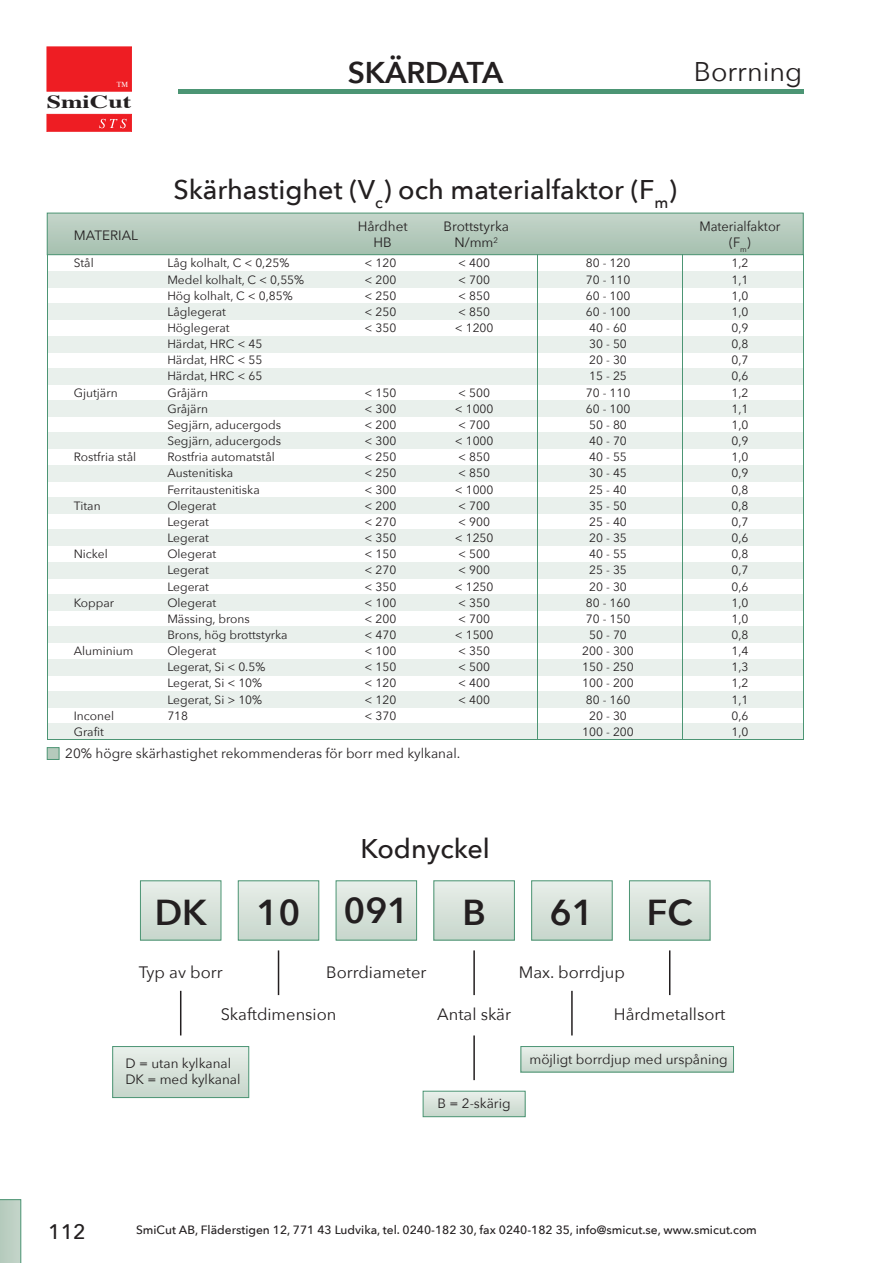
<style>
.page{position:relative;width:893px;height:1263px;background:#fff}
.page>*{position:absolute;margin:0;border:0;box-sizing:border-box;transform-origin:0 0}
.t1{font:600 36px "Avenir Next";color:#231f20}
.t2{font:600 30px "Avenir Next";letter-spacing:-.01em;color:#231f20}
.t3{font:500 27px "Avenir Next";color:#231f20}
.t4{font:27px "Avenir Next";color:#231f20}
.t5{font:500 21px "Avenir Next";color:#231f20}
.t6{font:18.45px "unknown 11";color:#231f20;scale:1.4 1}
.t7{font:16.5px "Avenir Next";color:#231f20}
.t8{font:13.5px/16.2px "Avenir Next";color:#231f20;text-align:center}
.t9{font:13.5px/16.2px "Avenir Next";color:#231f20;text-align:center;scale:.95 1}
.t10{font:12px/16.2px "Avenir Next";color:#231f20}
.t11{font:500 12px "Avenir Next";color:#231f20}
.t12{font:7.65px "unknown 6";color:#fff}
</style>
<div class="page">
<div style="left:47px;top:47px;width:85px;height:44px;background:#ee1d23"></div>
<svg style="left:47px;top:114px;width:85px;height:18px;background:#ee272d"></svg>
<div style="left:179px;top:89px;width:625px;height:5px;background:#4c9574"></div>
<div style="left:47px;top:747px;width:13px;height:13px;background:#b5cabc;border:1px solid #4c9574"></div>
<svg style="left:0;top:1199px;width:21px;height:64px"></svg>
<svg style="left:237px;top:880px;width:83px;height:61px;background:#d0ded5"></svg>
<svg style="left:140px;top:880px;width:82px;height:61px;background:#cfded4"></svg>
<svg style="left:335px;top:880px;width:82px;height:61px;background:#d0ded4"></svg>
<svg style="left:433px;top:880px;width:82px;height:61px;background:#cfddd4"></svg>
<svg style="left:531px;top:880px;width:82px;height:61px;background:#cfddd4"></svg>
<svg style="left:629px;top:880px;width:82px;height:61px;background:#cfded4"></svg>
<hr style="left:278px;top:950px;width:1px;height:45px;background:#231f20">
<hr style="left:473px;top:950px;width:2px;height:45px;background:#231f20">
<hr style="left:669px;top:950px;width:1px;height:45px;background:#231f20">
<div style="left:47px;top:213px;width:756px;height:42px;background:linear-gradient(to bottom,#c5d5ca,#a6c0af)"></div>
<div style="left:47px;top:213px;width:757px;height:42px;border:1px solid #4c9574"></div>
<div style="left:47px;top:271px;width:757px;height:16px;background:#e9f0ec"></div>
<div style="left:47px;top:304px;width:757px;height:16px;background:#e9f0ec"></div>
<div style="left:47px;top:336px;width:757px;height:16px;background:#e9f0ec"></div>
<div style="left:47px;top:368px;width:757px;height:16px;background:#e9f0ec"></div>
<div style="left:47px;top:401px;width:757px;height:16px;background:#e9f0ec"></div>
<div style="left:47px;top:433px;width:757px;height:16px;background:#e9f0ec"></div>
<div style="left:47px;top:465px;width:757px;height:16px;background:#e9f0ec"></div>
<div style="left:47px;top:497px;width:757px;height:17px;background:#e9f0ec"></div>
<div style="left:47px;top:530px;width:757px;height:16px;background:#e9f0ec"></div>
<div style="left:47px;top:562px;width:757px;height:16px;background:#e9f0ec"></div>
<div style="left:47px;top:594px;width:757px;height:17px;background:#e9f0ec"></div>
<div style="left:47px;top:627px;width:757px;height:16px;background:#e9f0ec"></div>
<div style="left:47px;top:659px;width:757px;height:16px;background:#e9f0ec"></div>
<div style="left:47px;top:691px;width:757px;height:17px;background:#e9f0ec"></div>
<div style="left:47px;top:724px;width:757px;height:16px;background:#e9f0ec"></div>
<svg style="left:520px;top:1046px;width:214px;height:27px;background:#cbdcd1"></svg>
<hr style="left:571px;top:991px;width:2px;height:44px;background:#231f20">
<svg style="left:422px;top:1090px;width:104px;height:27px;background:#cdddd3"></svg>
<hr style="left:473px;top:1035px;width:2px;height:45px;background:#231f20">
<svg style="left:112px;top:1046px;width:138px;height:52px;background:#d0ded5"></svg>
<hr style="left:180px;top:991px;width:1px;height:44px;background:#231f20">
<hr style="left:47px;top:255px;width:1px;height:485px;background:#4c9574">
<hr style="left:803px;top:255px;width:1px;height:485px;background:#4c9574">
<hr style="left:47px;top:739px;width:757px;height:1px;background:#4c9574">
<hr style="left:537px;top:255px;width:1px;height:485px;background:#4c9574">
<hr style="left:682px;top:255px;width:1px;height:485px;background:#4c9574">
<p class="t12" style="left:117px;top:82px;width:13px">TM</p>
<h3 class="t6" style="left:47px;top:94px;width:62px">SmiCut</h3>
<p class="t8" style="left:74px;top:227px;width:66px">MATERIAL</p>
<p class="t10" style="left:74px;top:255px;width:21px">Stål</p>
<p class="t10" style="left:74px;top:385px;width:45px">Gjutjärn</p>
<p class="t10" style="left:74px;top:449px;width:64px">Rostfria stål</p>
<p class="t10" style="left:74px;top:498px;width:28px">Titan</p>
<p class="t10" style="left:74px;top:546px;width:35px">Nickel</p>
<p class="t10" style="left:74px;top:595px;width:42px">Koppar</p>
<p class="t10" style="left:74px;top:643px;width:61px">Aluminium</p>
<p class="t10" style="left:74px;top:708px;width:42px">Inconel<br>Grafit</p>
<h2 class="t2" style="left:348px;top:53px;width:157px">SKÄRDATA</h2>
<h3 class="t4" style="left:694px;top:54px;width:110px">Borrning</h3>
<h3 class="t3" style="left:173px;top:172px;width:505px">Skärhastighet (V<sub>c</sub>) och materialfaktor (F<sub>m</sub>)</h3>
<p class="t8" style="left:358px;top:219px;width:51px">Hårdhet<br>HB</p>
<p class="t8" style="left:443px;top:219px;width:67px">Brottstyrka<br>N/mm<sup>2</sup></p>
<p class="t9" style="left:699px;top:219px;width:87px">Materialfaktor (F<sub>m</sub>)</p>
<p class="t10" style="left:167px;top:255px;width:138px">Låg kolhalt, C &lt; 0,25%<br>Medel kolhalt, C &lt; 0,55%<br>Hög kolhalt, C &lt; 0,85%<br>Låglegerat<br>Höglegerat<br>Härdat, HRC &lt; 45<br>Härdat, HRC &lt; 55<br>Härdat, HRC &lt; 65<br>Gråjärn<br>Gråjärn<br>Segjärn, aducergods<br>Segjärn, aducergods<br>Rostfria automatstål<br>Austenitiska<br>Ferritaustenitiska<br>Olegerat<br>Legerat<br>Legerat<br>Olegerat<br>Legerat<br>Legerat<br>Olegerat<br>Mässing, brons<br>Brons, hög brottstyrka<br>Olegerat<br>Legerat, Si &lt; 0.5%<br>Legerat, Si &lt; 10%<br>Legerat, Si &gt; 10%<br>718</p>
<p class="t10" style="left:365px;top:255px;width:33px;text-align:justify">&lt; 120 &lt; 200 &lt; 250 &lt; 250 &lt; 350</p>
<p class="t10" style="left:365px;top:385px;width:33px;text-align:justify">&lt; 150 &lt; 300 &lt; 200 &lt; 300 &lt; 250 &lt; 250 &lt; 300 &lt; 200 &lt; 270 &lt; 350 &lt; 150 &lt; 270 &lt; 350 &lt; 100 &lt; 200 &lt; 470 &lt; 100 &lt; 150 &lt; 120 &lt; 120 &lt; 370</p>
<p class="t10" style="left:455px;top:255px;width:40px">&lt; 400 &lt; 700 &lt; 850 &lt; 850 &lt; 1200</p>
<p class="t10" style="left:455px;top:385px;width:40px">&lt; 500 &lt; 1000 &lt; 700 &lt; 1000 &lt; 850 &lt; 850 &lt; 1000 &lt; 700 &lt; 900 &lt; 1250 &lt; 500 &lt; 900 &lt; 1250 &lt; 350 &lt; 700 &lt; 1500 &lt; 350 &lt; 500 &lt; 400 &lt; 400</p>
<p class="t10" style="left:582px;top:255px;width:53px;text-align:center">80 - 120<br>70 - 110<br>60 - 100<br>60 - 100<br>40 - 60<br>30 - 50<br>20 - 30<br>15 - 25<br>70 - 110<br>60 - 100<br>50 - 80<br>40 - 70<br>40 - 55<br>30 - 45<br>25 - 40<br>35 - 50<br>25 - 40<br>20 - 35<br>40 - 55<br>25 - 35<br>20 - 30<br>80 - 160<br>70 - 150<br>50 - 70<br>200 - 300<br>150 - 250<br>100 - 200<br>80 - 160<br>20 - 30<br>100 - 200</p>
<p class="t10" style="left:731px;top:255px;width:19px;text-align:justify">1,2<br>1,1<br>1,0<br>1,0<br>0,9<br>0,8<br>0,7<br>0,6<br>1,2<br>1,1<br>1,0<br>0,9<br>1,0<br>0,9<br>0,8<br>0,8<br>0,7<br>0,6<br>0,8<br>0,7<br>0,6<br>1,0<br>1,0<br>0,8<br>1,4<br>1,3<br>1,2<br>1,1<br>0,6<br>1,0</p>
<p class="t8" style="left:65px;top:746px;width:396px">20% högre skärhastighet rekommenderas för borr med kylkanal.</p>
<h3 class="t3" style="left:360px;top:831px;width:131px">Kodnyckel</h3>
<h1 class="t1" style="left:155px;top:888px;width:54px">DK</h1>
<h1 class="t1" style="left:257px;top:887px;width:154px">10 091</h1>
<h1 class="t1" style="left:462px;top:888px;width:25px">B</h1>
<h1 class="t1" style="left:550px;top:888px;width:45px">61</h1>
<h1 class="t1" style="left:647px;top:888px;width:47px">FC</h1>
<h3 class="t7" style="left:139px;top:961px;width:85px">Typ av borr</h3>
<h3 class="t7" style="left:221px;top:1003px;width:117px">Skaftdimension</h3>
<h3 class="t7" style="left:326px;top:961px;width:102px">Borrdiameter</h3>
<h3 class="t7" style="left:519px;top:961px;width:108px">Max. borrdjup</h3>
<h3 class="t7" style="left:614px;top:1003px;width:113px">Hårdmetallsort</h3>
<h3 class="t7" style="left:437px;top:1003px;width:75px">Antal skär</h3>
<p class="t8" style="left:125px;top:1055px;width:117px;text-align:left">D = utan kylkanal<br>DK = med kylkanal</p>
<p class="t8" style="left:437px;top:1096px;width:75px">B = 2-skärig</p>
<p class="t8" style="left:529px;top:1051px;width:200px">möjligt borrdjup med urspåning</p>
<h3 class="t5" style="left:48px;top:1218px;width:39px">112</h3>
<p class="t11" style="left:136px;top:1222px;width:622px">SmiCut AB, Fläderstigen 12, 771 43 Ludvika, tel. 0240-182 30, fax 0240-182 35, info@smicut.se, www.smicut.com</p>
</div>
